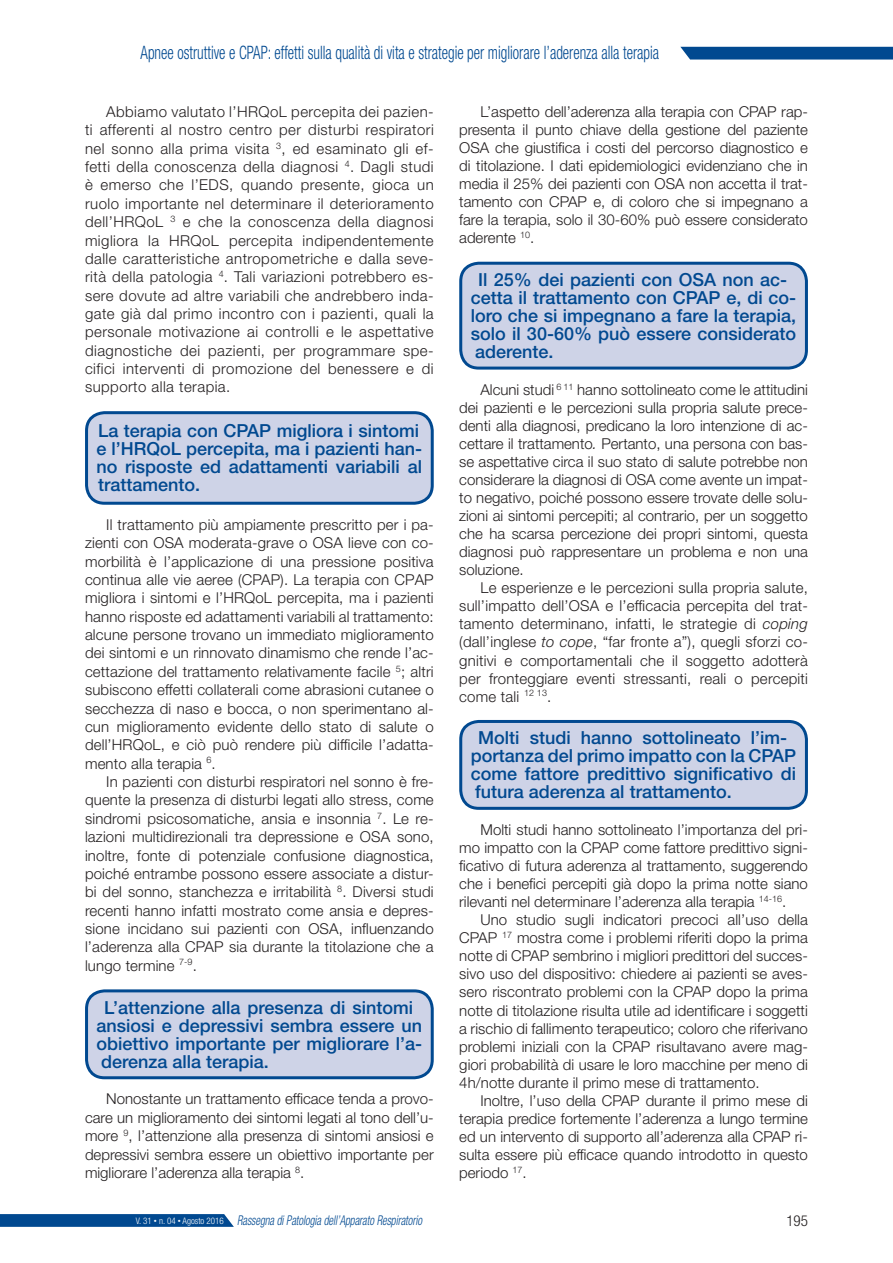
<style>
.page{position:relative;width:893px;height:1263px;background:#fff}
.page>*{position:absolute;margin:0;border:0;box-sizing:border-box;transform-origin:0 0}
.t1{font:300 condensed 18.45px "Helvetica Neue LT Std";color:#014990;scale:.8 1}
.t2{font:500 18px/18px "Helvetica Neue LT Std";color:#014990}
.t3{font:300 15px/18.3px "Helvetica Neue LT Std";color:#231f20;text-align:justify}
.t4{font:300 condensed 15px "Helvetica Neue LT Std";color:#231f20}
.t5{font:italic 300 condensed 13.5px "Helvetica Neue LT Std";color:#014990;scale:.8 1}
.s1{font-style:italic}
.s2{font-style:normal;font-size:9px;color:#fff}
.s3{font-style:normal;font-size:6px;color:#fff}
</style>
<div class="page">
<svg style="left:680px;top:47px;width:213px;height:13px;background:#105396"></svg>
<svg style="left:0;top:1214px;width:234px;height:13px;background:#0a5094"></svg>
<div style="left:87px;top:413px;width:345px;height:90px;background:#ced3e7;border-radius:18px"></div>
<div style="left:85px;top:411px;width:349px;height:94px;border:3px solid #014990;border-radius:18px"></div>
<div style="left:87px;top:991px;width:345px;height:87px;background:#ced3e7;border-radius:18px"></div>
<div style="left:85px;top:989px;width:349px;height:90px;border:3px solid #014990;border-radius:18px"></div>
<div style="left:461px;top:263px;width:345px;height:105px;background:#ced3e7;border-radius:18px"></div>
<div style="left:459px;top:262px;width:349px;height:108px;border:3px solid #014990;border-radius:18px"></div>
<div style="left:461px;top:721px;width:345px;height:87px;background:#ced3e7;border-radius:18px"></div>
<div style="left:459px;top:720px;width:349px;height:90px;border:3px solid #014990;border-radius:18px"></div>
<p class="t1" style="left:141px;top:42px;width:650px">Apnee ostruttive e CPAP: effetti sulla qualità di vita e strategie per migliorare l’aderenza alla terapia</p>
<p class="t3" style="left:85px;top:102px;width:350px;text-indent:21px">Abbiamo valutato l’HRQoL percepita dei pazien&shy;ti afferenti al nostro centro per disturbi respiratori nel sonno alla prima visita <sup>3</sup>, ed esaminato gli ef&shy;fetti della conoscenza della diagnosi <sup>4</sup>. Dagli studi è emerso che l’EDS, quando presente, gioca un ruolo importante nel determinare il deterioramento dell’HRQoL <sup>3</sup> e che la conoscenza della diagnosi migliora la HRQoL percepita indipendentemente dalle caratteristiche antropometriche e dalla seve&shy;rità della patologia <sup>4</sup>. Tali variazioni potrebbero es&shy;sere dovute ad altre variabili che andrebbero inda&shy;gate già dal primo incontro con i pazienti, quali la personale motivazione ai controlli e le aspettative diagnostiche dei pazienti, per programmare spe&shy;cifici interventi di promozione del benessere e di supporto alla terapia.</p>
<p class="t2" style="left:97px;top:422px;width:327px">La terapia con CPAP migliora i sintomi e l’HRQoL percepita, ma i pazienti han&shy;no risposte ed adattamenti variabili al trattamento.</p>
<p class="t3" style="left:85px;top:515px;width:350px;text-indent:21px">Il trattamento più ampiamente prescritto per i pa&shy;zienti con OSA moderata-grave o OSA lieve con co&shy;morbilità è l’applicazione di una pressione positiva continua alle vie aeree (CPAP). La terapia con CPAP migliora i sintomi e l’HRQoL percepita, ma i pazienti hanno risposte ed adattamenti variabili al trattamento: alcune persone trovano un immediato miglioramento dei sintomi e un rinnovato dinamismo che rende l’ac&shy;cettazione del trattamento relativamente facile <sup>5</sup>; altri subiscono effetti collaterali come abrasioni cutanee o secchezza di naso e bocca, o non sperimentano al&shy;cun miglioramento evidente dello stato di salute o dell’HRQoL, e ciò può rendere più difficile l’adatta&shy;mento alla terapia <sup>6</sup>.</p>
<p class="t3" style="left:85px;top:772px;width:350px;text-indent:21px">In pazienti con disturbi respiratori nel sonno è fre&shy;quente la presenza di disturbi legati allo stress, come sindromi psicosomatiche, ansia e insonnia <sup>7</sup>. Le re&shy;lazioni multidirezionali tra depressione e OSA sono, inoltre, fonte di potenziale confusione diagnostica, poiché entrambe possono essere associate a distur&shy;bi del sonno, stanchezza e irritabilità <sup>8</sup>. Diversi studi recenti hanno infatti mostrato come ansia e depres&shy;sione incidano sui pazienti con OSA, influenzando l’aderenza alla CPAP sia durante la titolazione che a lungo termine <sup>7-9</sup>.</p>
<p class="t2" style="left:97px;top:998px;width:327px;text-indent:8px">L’attenzione alla presenza di sintomi ansiosi e depressivi sembra essere un obiettivo importante per migliorare l’a&shy;derenza alla terapia.</p>
<p class="t3" style="left:85px;top:1090px;width:350px;text-indent:21px">Nonostante un trattamento efficace tenda a provo&shy;care un miglioramento dei sintomi legati al tono dell’u&shy;more <sup>9</sup>, l’attenzione alla presenza di sintomi ansiosi e depressivi sembra essere un obiettivo importante per migliorare l’aderenza alla terapia <sup>8</sup>.</p>
<p class="t3" style="left:459px;top:102px;width:350px;text-indent:21px">L’aspetto dell’aderenza alla terapia con CPAP rap&shy;presenta il punto chiave della gestione del paziente OSA che giustifica i costi del percorso diagnostico e di titolazione. I dati epidemiologici evidenziano che in media il 25% dei pazienti con OSA non accetta il trat&shy;tamento con CPAP e, di coloro che si impegnano a fare la terapia, solo il 30-60% può essere considerato aderente <sup>10</sup>.</p>
<p class="t2" style="left:471px;top:270px;width:327px;text-indent:8px">Il 25% dei pazienti con OSA non ac&shy;cetta il trattamento con CPAP e, di co&shy;loro che si impegnano a fare la terapia, solo il 30-60% può essere considerato aderente.</p>
<p class="t3" style="left:459px;top:380px;width:350px;text-indent:21px">Alcuni studi <sup>6</sup> <sup>11</sup> hanno sottolineato come le attitudini dei pazienti e le percezioni sulla propria salute prece&shy;denti alla diagnosi, predicano la loro intenzione di ac&shy;cettare il trattamento<span class="s1">.</span> Pertanto, una persona con bas&shy;se aspettative circa il suo stato di salute potrebbe non considerare la diagnosi di OSA come avente un impat&shy;to negativo, poiché possono essere trovate delle solu&shy;zioni ai sintomi percepiti; al contrario, per un soggetto che ha scarsa percezione dei propri sintomi, questa diagnosi può rappresentare un problema e non una soluzione.</p>
<p class="t3" style="left:459px;top:579px;width:350px;text-indent:21px">Le esperienze e le percezioni sulla propria salute, sull’impatto dell’OSA e l’efficacia percepita del trat&shy;tamento determinano, infatti, le strategie di <span class="s1">coping </span>(dall’inglese <span class="s1">to cope</span>, “far fronte a”), quegli sforzi co&shy;gnitivi e comportamentali che il soggetto adotterà per fronteggiare eventi stressanti, reali o percepiti come tali <sup>12</sup> <sup>13</sup>.</p>
<p class="t2" style="left:471px;top:729px;width:327px;text-indent:8px">Molti studi hanno sottolineato l’im&shy;portanza del primo impatto con la CPAP come fattore predittivo significativo di futura aderenza al trattamento.</p>
<p class="t3" style="left:459px;top:820px;width:350px;text-indent:21px">Molti studi hanno sottolineato l’importanza del pri&shy;mo impatto con la CPAP come fattore predittivo signi&shy;ficativo di futura aderenza al trattamento, suggerendo che i benefici percepiti già dopo la prima notte siano rilevanti nel determinare l’aderenza alla terapia <sup>14-16</sup>.</p>
<p class="t3" style="left:459px;top:911px;width:350px;text-indent:21px">Uno studio sugli indicatori precoci all’uso della CPAP <sup>17</sup> mostra come i problemi riferiti dopo la prima notte di CPAP sembrino i migliori predittori del succes&shy;sivo uso del dispositivo: chiedere ai pazienti se aves&shy;sero riscontrato problemi con la CPAP dopo la prima notte di titolazione risulta utile ad identificare i soggetti a rischio di fallimento terapeutico; coloro che riferivano problemi iniziali con la CPAP risultavano avere mag&shy;giori probabilità di usare le loro macchine per meno di 4h/notte durante il primo mese di trattamento.</p>
<p class="t3" style="left:459px;top:1091px;width:350px;text-indent:21px">Inoltre, l’uso della CPAP durante il primo mese di terapia predice fortemente l’aderenza a lungo termine ed un intervento di supporto all’aderenza alla CPAP ri&shy;sulta essere più efficace quando introdotto in questo periodo <sup>17</sup>.</p>
<p class="t5" style="left:136px;top:1212px;width:359px"><span class="s2">V. 31</span> <span class="s3">•</span> <span class="s2">n. 04</span> <span class="s3">•</span> <span class="s2">Agosto 2016</span> Rassegna di Patologia dell’Apparato Respiratorio</p>
<p class="t4" style="left:786px;top:1212px;width:23px">195</p>
</div>
